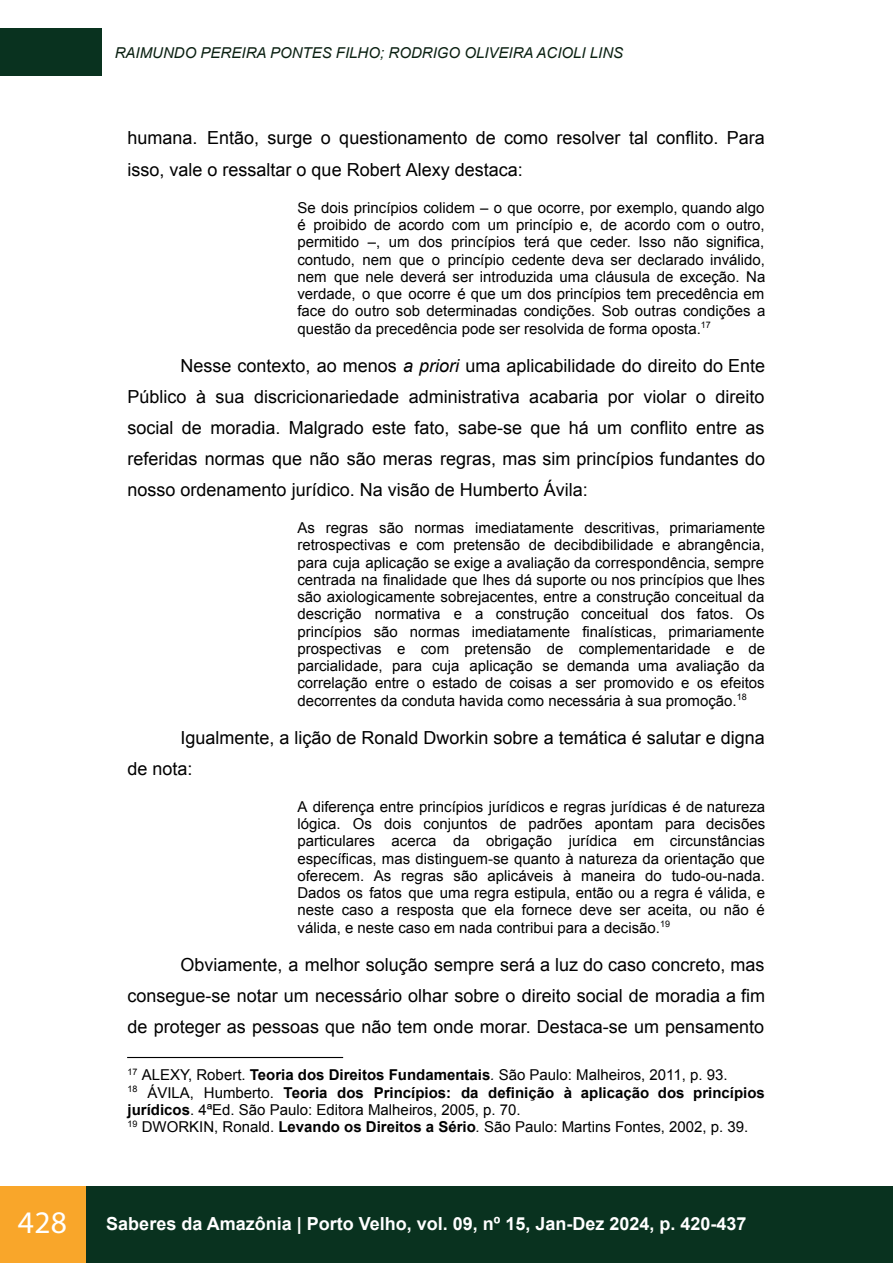
<style>
.page{position:relative;width:893px;height:1263px;background:#fff}
.page>*{position:absolute;margin:0;border:0;box-sizing:border-box;transform-origin:0 0}
.t1{font:18px/31px "Arial";color:#000}
.t2{font:700 18px "Arial";color:#fff}
.t3{font:15px/17.2px "Arial";color:#000;text-align:justify}
.t4{font:700 15px/17.2px "Arial";color:#000}
.t5{font:italic 15px "Arial";color:#0a2011}
.s1{font-style:italic}
.s2{font-weight:700}
.s3{font-weight:400}
.s4{font-family:"Myriad Pro";font-weight:400;font-size:31.5px}
</style>
<div class="page">
<div style="left:0;top:28px;width:101px;height:48px;background:#09321f"></div>
<div style="left:0;top:1186px;width:893px;height:77px;background:#09321f"></div>
<div style="left:0;top:1186px;width:85px;height:77px;background:#f9a62a"></div>
<hr style="left:127px;top:1057px;width:216px;height:1px;background:#000">
<p class="t5" style="left:115px;top:43px;width:510px">RAIMUNDO PEREIRA PONTES FILHO; RODRIGO OLIVEIRA ACIOLI LINS</p>
<p class="t1" style="left:128px;top:123px;width:639px">humana. Então, surge o questionamento de como resolver tal conflito. Para isso, vale o ressaltar o que Robert Alexy destaca:</p>
<p class="t3" style="left:297px;top:199px;width:469px">Se dois princípios colidem – o que ocorre, por exemplo, quando algo é proibido de acordo com um princípio e, de acordo com o outro, permitido –, um dos princípios terá que ceder. Isso não significa, contudo, nem que o princípio cedente deva ser declarado inválido, nem que nele deverá ser introduzida uma cláusula de exceção. Na verdade, o que ocorre é que um dos princípios tem precedência em face do outro sob determinadas condições. Sob outras condições a questão da precedência pode ser resolvida de forma oposta.<sup>17</sup></p>
<p class="t1" style="left:128px;top:350px;width:639px;text-align:justify;text-indent:53px">Nesse contexto, ao menos <span class="s1">a priori</span> uma aplicabilidade do direito do Ente Público à sua discricionariedade administrativa acabaria por violar o direito social de moradia. Malgrado este fato, sabe-se que há um conflito entre as referidas normas que não são meras regras, mas sim princípios fundantes do nosso ordenamento jurídico. Na visão de Humberto Ávila:</p>
<p class="t3" style="left:297px;top:519px;width:469px">As regras são normas imediatamente descritivas, primariamente retrospectivas e com pretensão de decibdibilidade e abrangência, para cuja aplicação se exige a avaliação da correspondência, sempre centrada na finalidade que lhes dá suporte ou nos princípios que lhes são axiologicamente sobrejacentes, entre a construção conceitual da descrição normativa e a construção conceitual dos fatos. Os princípios são normas imediatamente finalísticas, primariamente prospectivas e com pretensão de complementaridade e de parcialidade, para cuja aplicação se demanda uma avaliação da correlação entre o estado de coisas a ser promovido e os efeitos decorrentes da conduta havida como necessária à sua promoção.<sup>18</sup></p>
<p class="t1" style="left:128px;top:722px;width:639px;text-indent:53px">Igualmente, a lição de Ronald Dworkin sobre a temática é salutar e digna de nota:</p>
<p class="t3" style="left:297px;top:798px;width:469px">A diferença entre princípios jurídicos e regras jurídicas é de natureza lógica. Os dois conjuntos de padrões apontam para decisões particulares acerca da obrigação jurídica em circunstâncias específicas, mas distinguem-se quanto à natureza da orientação que oferecem. As regras são aplicáveis à maneira do tudo-ou-nada.<br>Dados os fatos que uma regra estipula, então ou a regra é válida, e neste caso a resposta que ela fornece deve ser aceita, ou não é válida, e neste caso em nada contribui para a decisão.<sup>19</sup></p>
<p class="t1" style="left:128px;top:949px;width:639px;text-align:justify;text-indent:53px">Obviamente, a melhor solução sempre será a luz do caso concreto, mas consegue-se notar um necessário olhar sobre o direito social de moradia a fim de proteger as pessoas que não tem onde morar. Destaca-se um pensamento</p>
<p class="t3" style="left:128px;top:1067px;width:602px"><sup>17</sup> ALEXY, Robert. <span class="s2">Teoria dos Direitos Fundamentais</span><span class="s1">.</span> São Paulo: Malheiros, 2011, p. 93.</p>
<p class="t4" style="left:128px;top:1084px;width:639px"><sup>18</sup> <span class="s3">ÁVILA, Humberto.</span> Teoria dos Princípios: da definição à aplicação dos princípios jurídicos<span class="s3">. 4ªEd. São Paulo: Editora Malheiros, 2005, p. 70.</span></p>
<p class="t3" style="left:128px;top:1118px;width:622px"><sup>19</sup> DWORKIN, Ronald. <span class="s2">Levando os Direitos a Sério</span><span class="s1">.</span> São Paulo: Martins Fontes, 2002, p. 39.</p>
<p class="t2" style="left:18px;top:1211px;width:730px"><span class="s4">428</span> Saberes da Amazônia | Porto Velho, vol. 09, nº 15, Jan-Dez 2024, p. 420-437</p>
</div>
